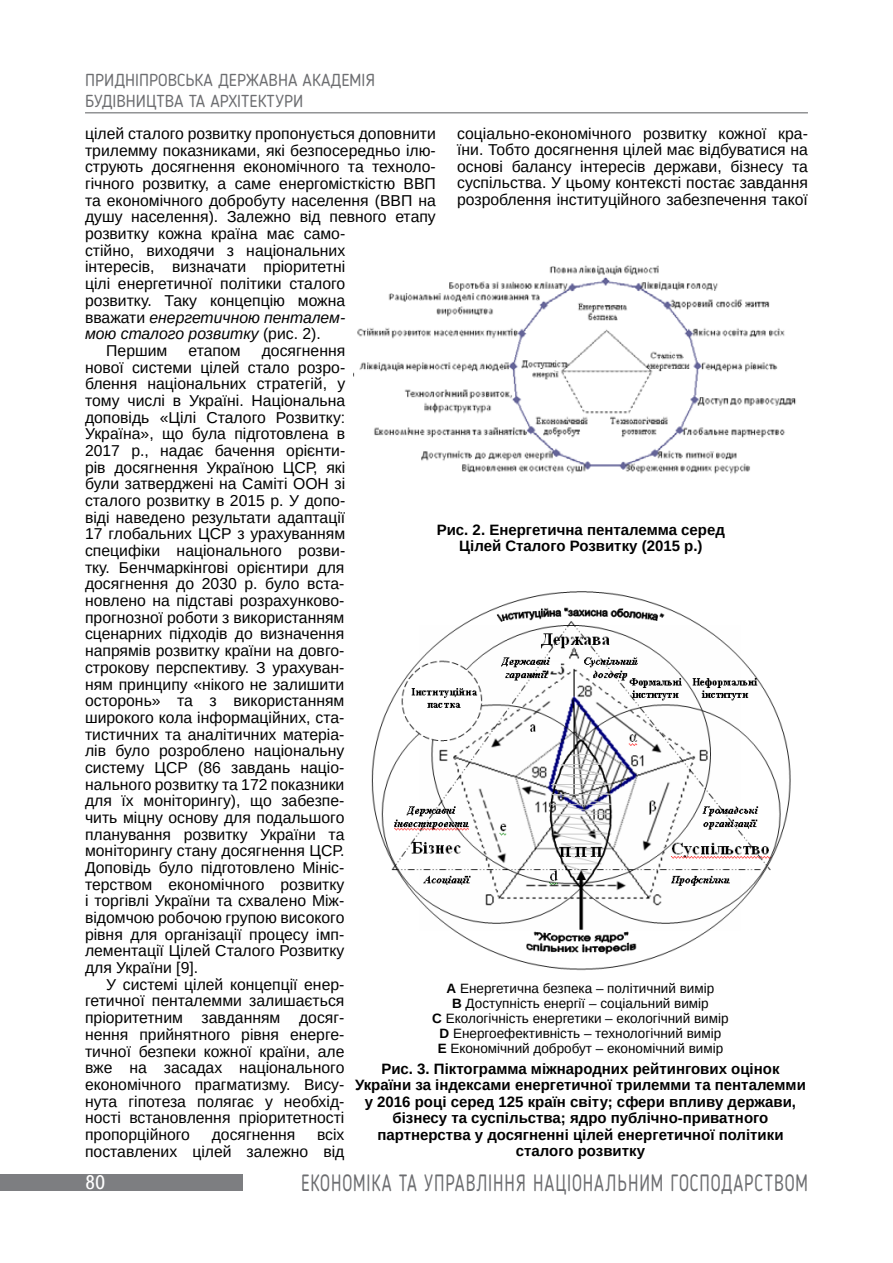
<style>
.page{position:relative;width:893px;height:1263px;background:#fff}
.page>*{position:absolute;margin:0;border:0;box-sizing:border-box;transform-origin:0 0}
.t1{font:23.4px "Blogger Sans";letter-spacing:.05em;color:#6d6e71;scale:.77 1}
.t2{font:19.5px "Ukrainian Text";color:#fff}
.t3{font:17.25px/20.7px "Blogger Sans";color:#6d6e71}
.t4{font:15.75px/16.6px "Arimo";color:#000;text-align:justify}
.t5{font:italic 15.75px "Arimo";color:#000}
.t6{font:700 15px/16.5px "Arimo";color:#000;text-align:center}
.t7{font:13.5px/15px "Arimo";color:#000;text-align:center}
.s1{font-style:normal}
.s2{font-weight:700}
</style>
<div class="page">
<hr style="left:85px;top:112px;width:723px;height:1px;background:#6d6e71">
<div style="left:0;top:1173px;width:242px;height:17px;background:#7d7e81"></div>
<img style="left:354px;top:265px;width:442px;height:209px">
<img style="left:371px;top:591px;width:420px;height:379px">
<p class="t3" style="left:85px;top:69px;width:291px">ПРИДНІПРОВСЬКА ДЕРЖАВНА АКАДЕМІЯ<br>БУДІВНИЦТВА ТА АРХІТЕКТУРИ</p>
<p class="t4" style="left:85px;top:125px;width:352px">цілей сталого розвитку пропонується доповнити</p>
<p class="t4" style="left:85px;top:142px;width:352px">трилемму показниками, які безпосередньо ілю-</p>
<p class="t4" style="left:85px;top:159px;width:352px">струють досягнення економічного та техноло-</p>
<p class="t4" style="left:85px;top:175px;width:352px">гічного розвитку, а саме енергомісткістю ВВП</p>
<p class="t4" style="left:85px;top:192px;width:352px">та економічного добробуту населення (ВВП на</p>
<p class="t4" style="left:85px;top:209px;width:352px">душу населення). Залежно від певного етапу</p>
<p class="t4" style="left:85px;top:225px;width:262px">розвитку кожна країна має само-</p>
<p class="t4" style="left:85px;top:242px;width:262px">стійно, виходячи з національних</p>
<p class="t4" style="left:85px;top:259px;width:262px">інтересів, визначати пріоритетні</p>
<p class="t4" style="left:85px;top:275px;width:262px">цілі енергетичної політики сталого</p>
<p class="t4" style="left:85px;top:292px;width:262px">розвитку. Таку концепцію можна</p>
<p class="t5" style="left:85px;top:307px;width:262px"><span class="s1">вважати</span> енергетичною пенталем-</p>
<p class="t5" style="left:85px;top:323px;width:237px">мою сталого розвитку <span class="s1">(рис. 2).</span></p>
<p class="t4" style="left:106px;top:342px;width:63px">Першим</p>
<p class="t4" style="left:189px;top:342px;width:54px">етапом</p>
<p class="t4" style="left:457px;top:125px;width:352px">соціально-економічного розвитку кожної кра&shy;їни. Тобто досягнення цілей має відбуватися на основі балансу інтересів держави, бізнесу та суспільства. У цьому контексті постає завдання розроблення інституційного забезпечення такої</p>
<p class="t4" style="left:85px;top:342px;width:262px;text-indent:177px">досягнення нової системи цілей стало розро&shy;блення національних стратегій, у тому числі в Україні. Національна доповідь «Цілі Сталого Розвитку:<br>Україна», що була підготовлена в 2017 р., надає бачення орієнти&shy;рів досягнення Україною ЦСР, які були затверджені на Саміті ООН зі сталого розвитку в 2015 р. У допо&shy;віді наведено результати адаптації 17 глобальних ЦСР з урахуванням специфіки національного розви&shy;тку. Бенчмаркінгові орієнтири для досягнення до 2030 р. було вста&shy;новлено на підставі розрахунково&shy;прогнозної роботи з використанням сценарних підходів до визначення напрямів розвитку країни на довго&shy;строкову перспективу. З урахуван&shy;ням принципу «нікого не залишити осторонь» та з використанням широкого кола інформаційних, ста&shy;тистичних та аналітичних матеріа&shy;лів було розроблено національну систему ЦСР (86 завдань націо&shy;нального розвитку та 172 показники для їх моніторингу), що забезпе&shy;чить міцну основу для подальшого планування розвитку України та моніторингу стану досягнення ЦСР.<br>Доповідь було підготовлено Мініс&shy;терством економічного розвитку і торгівлі України та схвалено Між&shy;відомчою робочою групою високого рівня для організації процесу імп&shy;лементації Цілей Сталого Розвитку для України [9].</p>
<p class="t4" style="left:85px;top:976px;width:261px;text-indent:21px">У системі цілей концепції енер&shy;гетичної пенталемми залишається пріоритетним завданням досяг&shy;нення прийнятного рівня енерге&shy;тичної безпеки кожної країни, але вже на засадах національного економічного прагматизму. Вису&shy;нута гіпотеза полягає у необхід&shy;ності встановлення пріоритетності пропорційного</p>
<p class="t6" style="left:437px;top:522px;width:290px">Рис. 2. Енергетична пенталемма серед<br>Цілей Сталого Розвитку (2015 р.)</p>
<p class="t7" style="left:432px;top:981px;width:298px"><span class="s2">А</span> Енергетична безпека – політичний вимір<br><span class="s2">В</span> Доступність енергії – соціальний вимір<br><span class="s2">С</span> Екологічність енергетики – екологічний вимір <span class="s2">D</span> Енергоефективність – технологічний вимір<br><span class="s2">E</span> Економічний добробут – економічний вимір</p>
<p class="t6" style="left:355px;top:1061px;width:452px">Рис. 3. Піктограмма міжнародних рейтингових оцінок України за індексами енергетичної трилемми та пенталемми у 2016 році серед 125 країн світу; сфери впливу держави, бізнесу та суспільства; ядро публічно-приватного партнерства у досягненні цілей енергетичної політики сталого розвитку</p>
<p class="t4" style="left:85px;top:1126px;width:261px;text-align:right">всіх<br>поставлених цілей залежно від</p>
<p class="t4" style="left:212px;top:1126px;width:85px">досягнення</p>
<p class="t2" style="left:85px;top:1172px;width:22px">80</p>
<h1 class="t1" style="left:301px;top:1168px;width:660px">ЕКОНОМІКА ТА УПРАВЛІННЯ НАЦІОНАЛЬНИМ ГОСПОДАРСТВОМ</h1>
</div>
